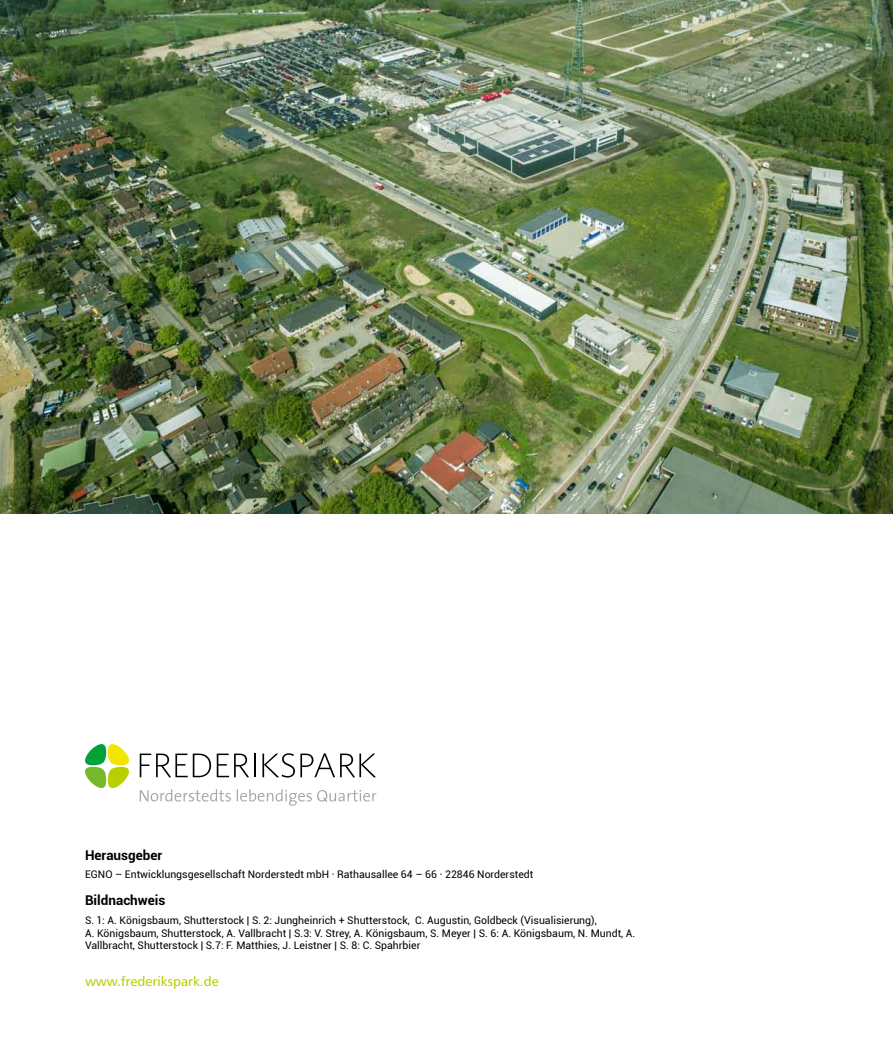
<style>
.page{position:relative;width:893px;height:1063px;background:#fff}
.page>*{position:absolute;margin:0;border:0;box-sizing:border-box;transform-origin:0 0}
.t1{font:700 13.5px "Roboto";color:#000}
.t2{font:13.5px "Humanist 777 BT Roman B";color:#bacf00}
.t3{font:10.5px/12.8px "Roboto";color:#000}
</style>
<div class="page">
<svg style="left:85px;top:744px;width:44px;height:44px"></svg>
<svg style="left:140px;top:754px;width:71px;height:24px"></svg>
<svg style="left:217px;top:754px;width:38px;height:24px"></svg>
<svg style="left:262px;top:753px;width:114px;height:25px"></svg>
<svg style="left:140px;top:789px;width:236px;height:17px"></svg>
<img style="left:0;top:0;width:893px;height:513px">
<p class="t1" style="left:85px;top:845px;width:79px">Herausgeber</p>
<p class="t3" style="left:85px;top:868px;width:450px">EGNO – Entwicklungsgesellschaft Norderstedt mbH · Rathausallee 64 – 66 · 22846 Norderstedt</p>
<p class="t1" style="left:85px;top:891px;width:82px">Bildnachweis</p>
<p class="t3" style="left:85px;top:913px;width:552px">S. 1: A. Königsbaum, Shutterstock | S. 2: Jungheinrich + Shutterstock, C. Augustin, Goldbeck (Visualisierung),<br>A. Königsbaum, Shutterstock, A. Vallbracht | S.3: V. Strey, A. Königsbaum, S. Meyer | S. 6: A. Königsbaum, N. Mundt, A.<br>Vallbracht, Shutterstock | S.7: F. Matthies, J. Leistner | S. 8: C. Spahrbier</p>
<p class="t2" style="left:85px;top:973px;width:135px">www.frederikspark.de</p>
</div>
